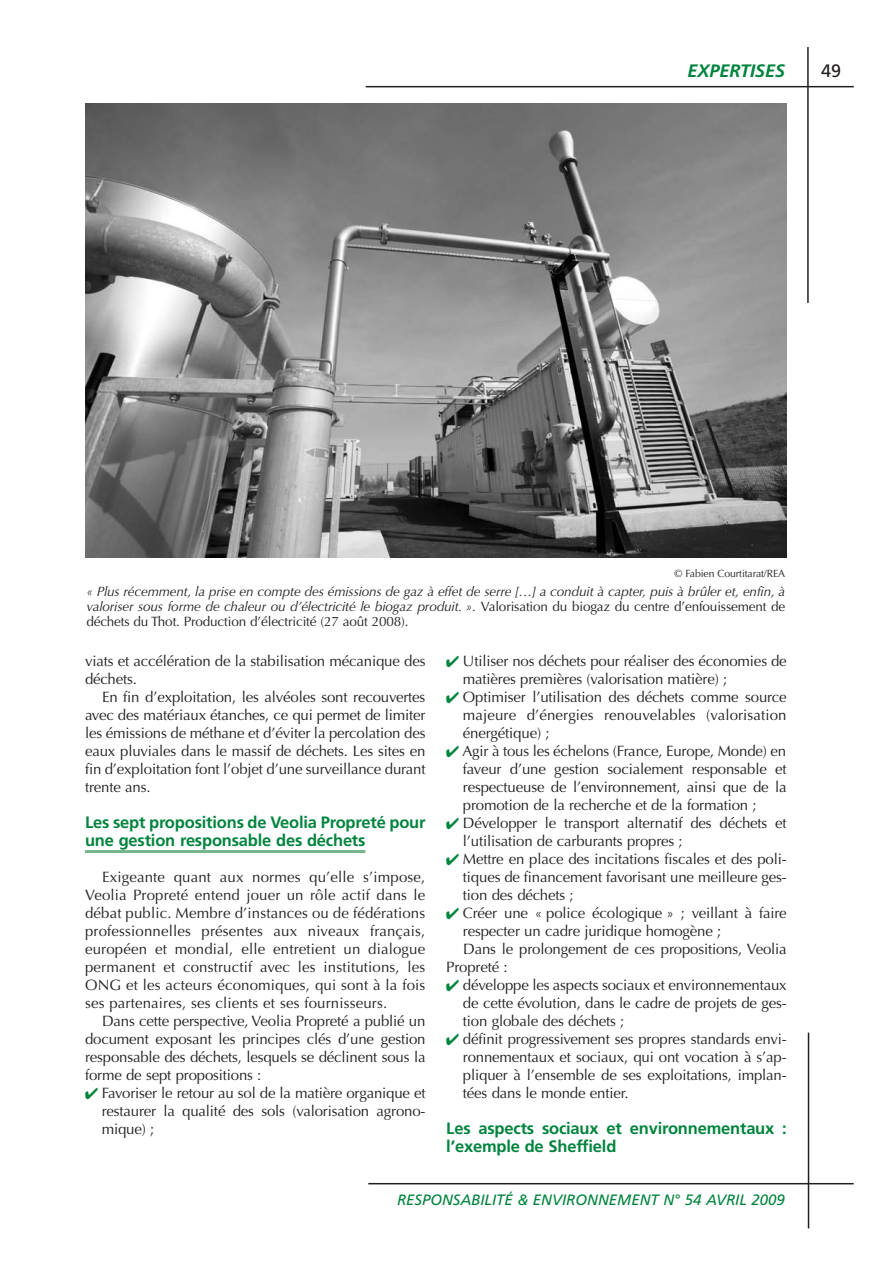
<style>
.page{position:relative;width:893px;height:1263px;background:#fff}
.page>*{position:absolute;margin:0;border:0;box-sizing:border-box;transform-origin:0 0}
.t1{font:italic 700 18px "Frutiger";color:#00843d}
.t2{font:18px "Frutiger";color:#231f20}
.t3{font:700 16.5px/18px "Frutiger";letter-spacing:-.01em;color:#00843d}
.t4{font:15px/18px "Optima";letter-spacing:-.01em;color:#231f20;text-align:justify}
.t5{font:italic 15px "Frutiger";color:#00843d}
.t6{font:italic 13.5px/15px "Optima";letter-spacing:-.01em;color:#231f20;text-align:justify}
.t7{font:10.5px "Optima";letter-spacing:-.01em;color:#231f20}
.s1{font-style:normal}
.s2{color:#00843d}
</style>
<div class="page">
<hr style="left:85px;top:850px;width:280px;height:3px;background:#76b48a">
<hr style="left:366px;top:86px;width:488px;height:1px;background:#231f20">
<hr style="left:807px;top:47px;width:2px;height:256px;background:#231f20">
<hr style="left:368px;top:1183px;width:486px;height:1px;background:#231f20">
<hr style="left:808px;top:1032px;width:1px;height:196px;background:#231f20">
<img style="left:85px;top:104px;width:702px;height:453px">
<p class="t1" style="left:687px;top:63px;width:99px">EXPERTISES</p>
<p class="t2" style="left:821px;top:63px;width:22px">49</p>
<p class="t7" style="left:674px;top:567px;width:112px">© Fabien Courtitarat/REA</p>
<p class="t6" style="left:87px;top:584px;width:700px">« Plus récemment, la prise en compte des émissions de gaz à effet de serre […] a conduit à capter, puis à brûler et, enfin, à valoriser sous forme de chaleur ou d’électricité le biogaz produit. ». <span class="s1">Valorisation du biogaz du centre d’enfouissement de déchets du Thot. Production d’électricité (27 août 2008).</span></p>
<p class="t4" style="left:85px;top:652px;width:342px">viats et accélération de la stabilisation mécanique des déchets.</p>
<p class="t4" style="left:85px;top:688px;width:342px;text-indent:17px">En fin d’exploitation, les alvéoles sont recouvertes avec des matériaux étanches, ce qui permet de limiter les émissions de méthane et d’éviter la percolation des eaux pluviales dans le massif de déchets. Les sites en fin d’exploitation font l’objet d’une surveillance durant trente ans.</p>
<p class="t3" style="left:85px;top:815px;width:342px">Les sept propositions de Veolia Propreté pour une gestion responsable des déchets</p>
<p class="t4" style="left:85px;top:868px;width:342px;text-indent:17px">Exigeante quant aux normes qu’elle s’impose, Veolia Propreté entend jouer un rôle actif dans le débat public. Membre d’instances ou de fédérations professionnelles présentes aux niveaux français, européen et mondial, elle entretient un dialogue permanent et constructif avec les institutions, les ONG et les acteurs économiques, qui sont à la fois ses partenaires, ses clients et ses fournisseurs.</p>
<p class="t4" style="left:85px;top:1012px;width:342px;text-indent:17px">Dans cette perspective, Veolia Propreté a publié un document exposant les principes clés d’une gestion responsable des déchets, lesquels se déclinent sous la forme de sept propositions :</p>
<p class="t4" style="left:102px;top:1084px;width:325px;text-indent:-17px"><span class="s2">✔</span> Favoriser le retour au sol de la matière organique et restaurer la qualité des sols (valorisation agrono&shy;mique) ;</p>
<p class="t4" style="left:463px;top:652px;width:325px;text-indent:-17px"><span class="s2">✔</span> Utiliser nos déchets pour réaliser des économies de matières premières (valorisation matière) ;</p>
<p class="t4" style="left:463px;top:688px;width:325px;text-indent:-17px"><span class="s2">✔</span> Optimiser l’utilisation des déchets comme source majeure d’énergies renouvelables (valorisation énergétique) ;</p>
<p class="t4" style="left:463px;top:742px;width:325px;text-indent:-17px"><span class="s2">✔</span> Agir à tous les échelons (France, Europe, Monde) en faveur d’une gestion socialement responsable et respectueuse de l’environnement, ainsi que de la promotion de la recherche et de la formation ;</p>
<p class="t4" style="left:463px;top:814px;width:325px;text-indent:-17px"><span class="s2">✔</span> Développer le transport alternatif des déchets et l’utilisation de carburants propres ;</p>
<p class="t4" style="left:463px;top:850px;width:325px;text-indent:-17px"><span class="s2">✔</span> Mettre en place des incitations fiscales et des poli&shy;tiques de financement favorisant une meilleure ges&shy;tion des déchets ;</p>
<p class="t4" style="left:446px;top:904px;width:342px"><span class="s2">✔</span> Créer une « police écologique » ; veillant à faire</p>
<p class="t4" style="left:463px;top:922px;width:260px">respecter un cadre juridique homogène ;</p>
<p class="t4" style="left:463px;top:940px;width:325px">Dans le prolongement de ces propositions, Veolia</p>
<p class="t4" style="left:446px;top:958px;width:63px">Propreté :</p>
<p class="t4" style="left:463px;top:976px;width:325px;text-indent:-17px"><span class="s2">✔</span> développe les aspects sociaux et environnementaux de cette évolution, dans le cadre de projets de ges&shy;tion globale des déchets ;</p>
<p class="t4" style="left:463px;top:1030px;width:325px;text-indent:-17px"><span class="s2">✔</span> définit progressivement ses propres standards envi&shy;ronnementaux et sociaux, qui ont vocation à s’ap&shy;pliquer à l’ensemble de ses exploitations, implan&shy;tées dans le monde entier.</p>
<p class="t3" style="left:446px;top:1121px;width:342px">Les aspects sociaux et environnementaux : l’exemple de Sheffield</p>
<p class="t5" style="left:397px;top:1194px;width:389px">RESPONSABILITÉ &amp; ENVIRONNEMENT N° 54 AVRIL 2009</p>
</div>
